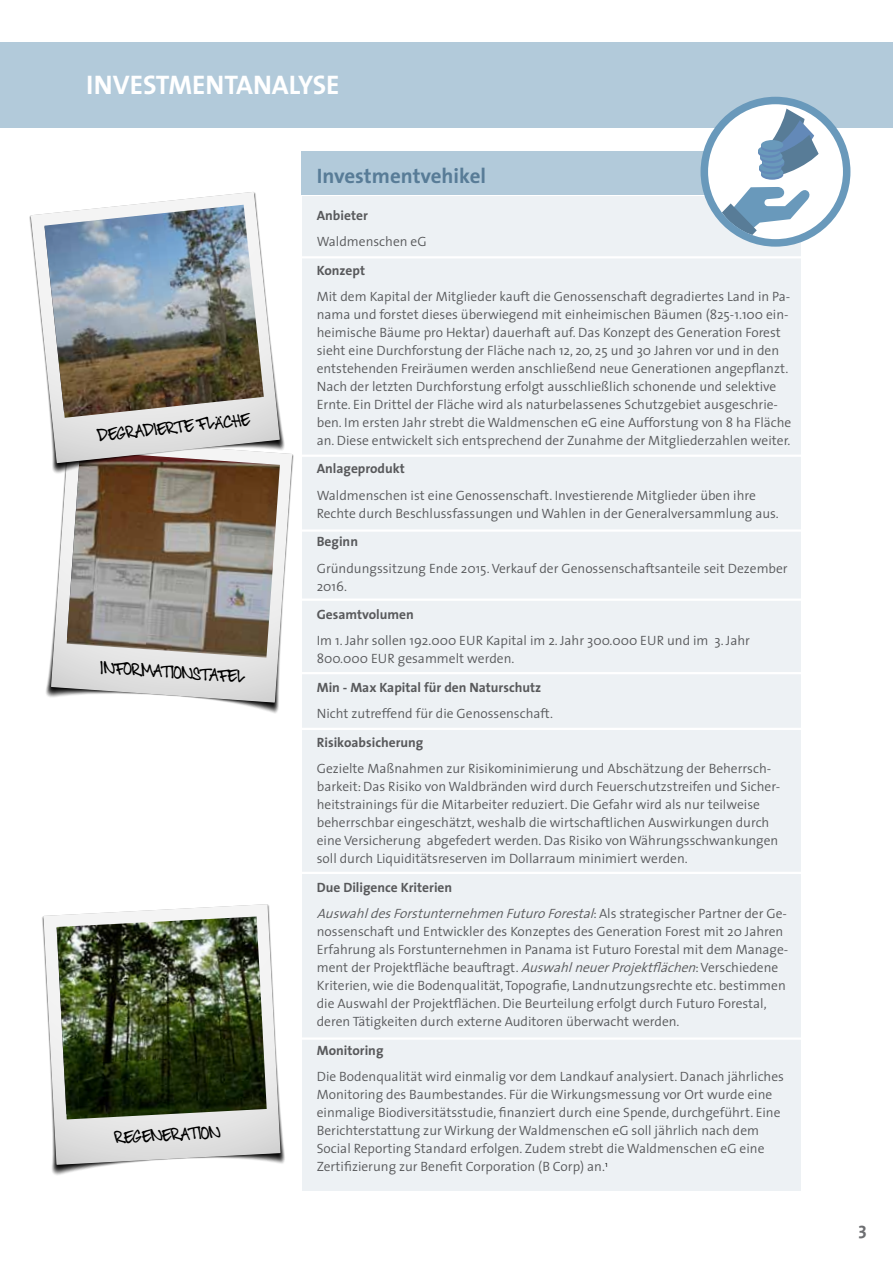
<style>
.page{position:relative;width:893px;height:1263px;background:#fff}
.page>*{position:absolute;margin:0;border:0;box-sizing:border-box;transform-origin:0 0}
.t1{font:700 27px "The Sans";letter-spacing:-.04em;color:#fff}
.t2{font:700 21px "The Sans";color:#587c97}
.t3{font:700 18px "The Sans";color:#6d6e71}
.t4{font:300 13.5px/18px "The Sans";color:#58595b}
.t5{font:700 13.5px "The Sans";color:#58595b}
.t6{font:italic 300 13.5px/26.2px "The Sans";color:#58595b}
.t7{font:13.5px "oezicomix";color:#000}
.s1{font-weight:700;font-style:normal}
.s2{font-style:normal}
.s3{font-style:italic}
</style>
<div class="page">
<div style="left:302px;top:197px;width:498px;height:994px;background:#edf1f4"></div>
<div style="left:302px;top:151px;width:506px;height:43px;background:#b2cada"></div>
<hr style="left:302px;top:256px;width:506px;height:2px;background:#fff">
<hr style="left:302px;top:672px;width:506px;height:2px;background:#fff">
<hr style="left:302px;top:455px;width:506px;height:2px;background:#fff">
<hr style="left:300px;top:598px;width:506px;height:3px;background:#fff">
<hr style="left:302px;top:728px;width:506px;height:2px;background:#fff">
<hr style="left:300px;top:529px;width:506px;height:3px;background:#fff">
<hr style="left:300px;top:872px;width:506px;height:2px;background:#fff">
<hr style="left:302px;top:1037px;width:506px;height:3px;background:#fff">
<div style="left:0;top:43px;width:893px;height:85px;background:#b2cada"></div>
<div style="left:704px;top:100px;width:143px;height:143px;background:#fff;border-radius:50%"></div>
<svg style="left:758px;top:109px;width:61px;height:71px"></svg>
<div style="left:761px;top:140px;width:22px;height:10px;background:#6999bb;border-radius:50%"></div>
<svg style="left:718px;top:187px;width:92px;height:51px"></svg>
<div style="left:701px;top:97px;width:149px;height:150px;border:8px solid #6999bb;border-radius:50%"></div>
<svg style="left:51px;top:453px;width:241px;height:250px"></svg>
<img style="left:67px;top:476px;width:213px;height:182px">
<svg style="left:43px;top:904px;width:237px;height:261px"></svg>
<img style="left:57px;top:916px;width:210px;height:203px">
<svg style="left:31px;top:192px;width:249px;height:271px"></svg>
<img style="left:44px;top:205px;width:220px;height:213px">
<h1 class="t1" style="left:86px;top:68px;width:24px">Inves</h1>
<h1 class="t1" style="left:156px;top:68px;width:32px">tmen</h1>
<h1 class="t1" style="left:224px;top:68px;width:31px">tana</h1>
<h1 class="t1" style="left:289px;top:68px;width:37px">lyse</h1>
<p class="t7" style="left:97px;top:429px;width:154px;rotate:-6deg">Degradierte FlÄche</p>
<p class="t7" style="left:101px;top:660px;width:146px;rotate:4deg">Informationstafel</p>
<p class="t7" style="left:115px;top:1131px;width:107px;rotate:-3deg">Regeneration</p>
<h2 class="t2" style="left:317px;top:162px;width:171px">Investmentvehikel</h2>
<p class="t5" style="left:317px;top:206px;width:53px">Anbieter</p>
<p class="t4" style="left:317px;top:232px;width:111px">Waldmenschen eG</p>
<p class="t5" style="left:317px;top:261px;width:50px">Konzept</p>
<p class="t4" style="left:317px;top:287px;width:476px">Mit dem Kapital der Mitglieder kauft die Genossenschaft degradiertes Land in Pa&shy;nama und forstet dieses überwiegend mit einheimischen Bäumen (825-1.100 ein&shy;heimische Bäume pro Hektar) dauerhaft auf. Das Konzept des Generation Forest sieht eine Durchforstung der Fläche nach 12, 20, 25 und 30 Jahren vor und in den entstehenden Freiräumen werden anschließend neue Generationen angepflanzt.<br>Nach der letzten Durchforstung erfolgt ausschließlich schonende und selektive Ernte. Ein Drittel der Fläche wird als naturbelassenes Schutzgebiet ausgeschrie&shy;ben. Im ersten Jahr strebt die Waldmenschen eG eine Aufforstung von 8 ha Fläche an. Diese entwickelt sich entsprechend der Zunahme der Mitgliederzahlen weiter.</p>
<p class="t5" style="left:317px;top:460px;width:90px">Anlageprodukt</p>
<p class="t4" style="left:317px;top:486px;width:464px">Waldmenschen ist eine Genossenschaft. Investierende Mitglieder üben ihre<br>Rechte durch Beschlussfassungen und Wahlen in der Generalversammlung aus.</p>
<p class="t5" style="left:317px;top:533px;width:43px">Beginn</p>
<p class="t4" style="left:317px;top:559px;width:472px">Gründungssitzung Ende 2015. Verkauf der Genossenschaftsanteile seit Dezember<br>2016.</p>
<p class="t5" style="left:317px;top:606px;width:98px">Gesamtvolumen</p>
<p class="t4" style="left:317px;top:632px;width:435px">Im 1. Jahr sollen 192.000 EUR Kapital im 2. Jahr 300.000 EUR und im 3. Jahr<br>800.000 EUR gesammelt werden.</p>
<p class="t5" style="left:317px;top:679px;width:226px">Min - Max Kapital für den Naturschutz</p>
<p class="t4" style="left:317px;top:705px;width:238px">Nicht zutreffend für die Genossenschaft.</p>
<p class="t5" style="left:317px;top:734px;width:108px">Risikoabsicherung</p>
<p class="t4" style="left:317px;top:760px;width:465px">Gezielte Maßnahmen zur Risikominimierung und Abschätzung der Beherrsch&shy;barkeit: Das Risiko von Waldbränden wird durch Feuerschutzstreifen und Sicher&shy;heitstrainings für die Mitarbeiter reduziert. Die Gefahr wird als nur teilweise beherrschbar eingeschätzt, weshalb die wirtschaftlichen Auswirkungen durch eine Versicherung abgefedert werden. Das Risiko von Währungsschwankungen soll durch Liquiditätsreserven im Dollarraum minimiert werden.</p>
<p class="t6" style="left:317px;top:874px;width:472px"><span class="s1">Due Diligence Kriterien<br></span>AuswahldesForstunternehmenFuturoForestal<span class="s2">: A l s s t r a t e g i s c h e r P a r t n e r d e r G e -</span></p>
<p class="t4" style="left:317px;top:923px;width:473px">nossenschaft und Entwickler des Konzeptes des Generation Forest mit 20 Jahren Erfahrung als Forstunternehmen in Panama ist Futuro Forestal mit dem Manage&shy;ment der Projektfläche beauftragt. <span class="s3">AuswahlneuerProjektflächen</span>: Verschiedene Kriterien, wie die Bodenqualität, Topografie, Landnutzungsrechte etc. bestimmen die Auswahl der Projektflächen. Die Beurteilung erfolgt durch Futuro Forestal, deren Tätigkeiten durch externe Auditoren überwacht werden.</p>
<p class="t5" style="left:317px;top:1041px;width:68px">Monitoring</p>
<p class="t4" style="left:317px;top:1067px;width:469px">Die Bodenqualität wird einmalig vor dem Landkauf analysiert. Danach jährliches Monitoring des Baumbestandes. Für die Wirkungsmessung vor Ort wurde eine einmalige Biodiversitätsstudie, finanziert durch eine Spende, durchgeführt. Eine Berichterstattung zur Wirkung der Waldmenschen eG soll jährlich nach dem Social Reporting Standard erfolgen. Zudem strebt die Waldmenschen eG eine Zertifizierung zur Benefit Corporation (B Corp) an.<sup>1</sup></p>
<h3 class="t3" style="left:859px;top:1217px;width:10px">3</h3>
</div>
